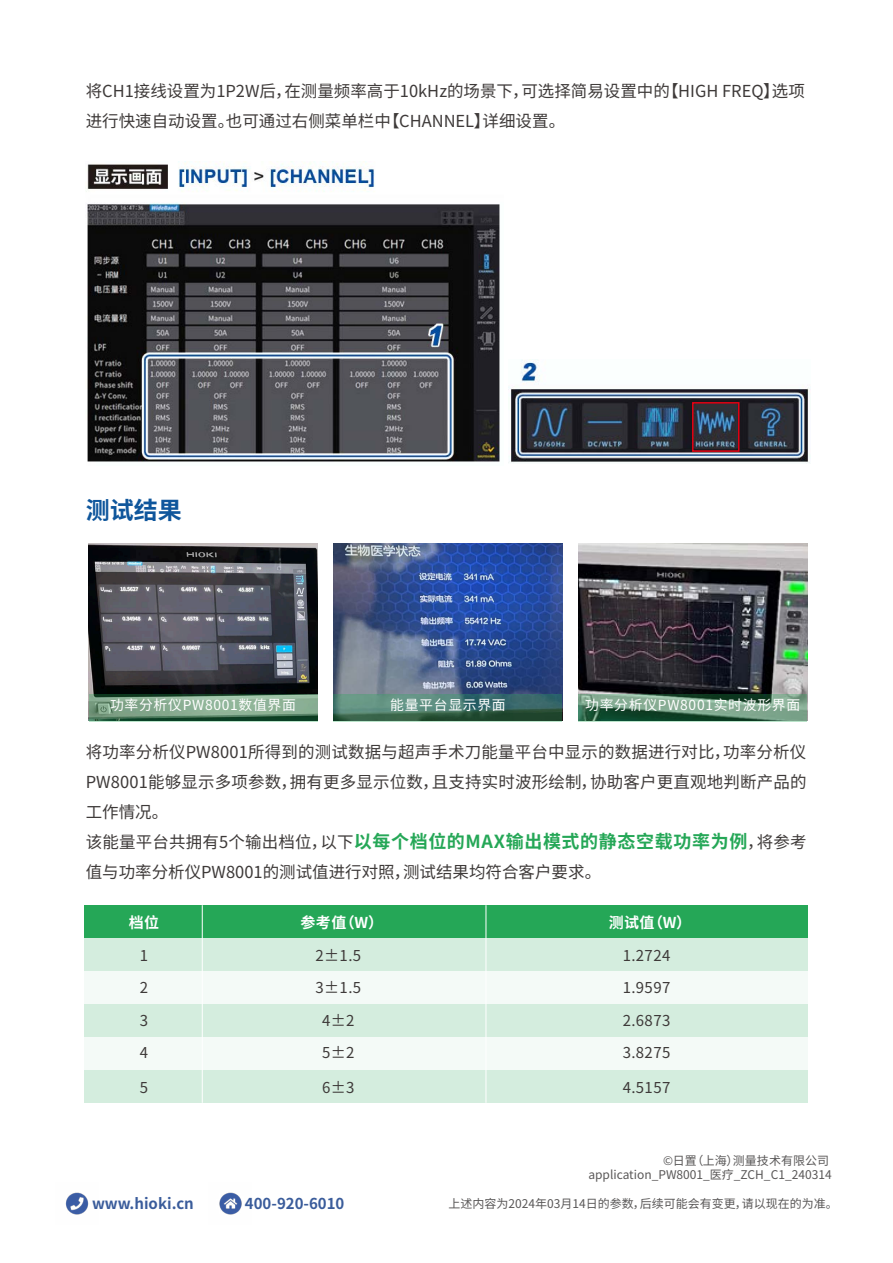
<style>
.page{position:relative;width:893px;height:1263px;background:#fff}
.page>*{position:absolute;margin:0;border:0;box-sizing:border-box;transform-origin:0 0}
.t1{font:700 24px "Source Han Sans CN";color:#0f569c}
.t2{font:700 18px "Source Han Sans CN";letter-spacing:.035em;color:#25a757}
.t3{font:16.5px/30px "Source Han Sans CN";color:#3e3a39}
.t4{font:15px "Source Han Sans CN";letter-spacing:.025em;color:#3e3a39}
.t5{font:700 15px "Source Han Sans CN";color:#3a5c9b}
.t6{font:700 15px "Source Han Sans CN";letter-spacing:.025em;color:#fff}
.t7{font:13.8px "Source Han Sans CN";letter-spacing:.05em;color:#fff}
.t8{font:12px/14.4px "Source Han Sans CN";color:#595757;text-align:right}
.s1{font-weight:400;font-size:16.5px;color:#3e3a39}
</style>
<div class="page">
<img style="left:89px;top:544px;width:228px;height:150px">
<img style="left:334px;top:544px;width:228px;height:150px">
<img style="left:578px;top:544px;width:229px;height:150px">
<svg style="left:89px;top:694px;width:228px;height:27px;background:#6d9479"></svg>
<svg style="left:334px;top:694px;width:228px;height:27px;background:#427062"></svg>
<svg style="left:578px;top:694px;width:229px;height:27px;background:#5b866d"></svg>
<img style="left:86px;top:161px;width:414px;height:301px">
<div style="left:84px;top:905px;width:724px;height:33px;background:#25a757"></div>
<div style="left:84px;top:938px;width:724px;height:33px;background:#d4edde"></div>
<div style="left:84px;top:971px;width:724px;height:33px;background:#f4faf7"></div>
<div style="left:84px;top:1004px;width:724px;height:33px;background:#d4edde"></div>
<div style="left:84px;top:1070px;width:724px;height:33px;background:#d4edde"></div>
<div style="left:84px;top:1037px;width:724px;height:33px;background:#f4faf7"></div>
<hr style="left:202px;top:905px;width:1px;height:198px;background:#fff">
<hr style="left:486px;top:905px;width:1px;height:198px;background:#fff">
<img style="left:65px;top:1192px;width:24px;height:23px">
<img style="left:219px;top:1192px;width:23px;height:23px">
<img style="left:508px;top:360px;width:302px;height:104px">
<div style="left:692px;top:402px;width:47px;height:50px;border:2px solid #e60012"></div>
<p class="t3" style="left:86px;top:76px;width:721px">将CH1接线设置为1P2W后，在测量频率高于10kHz的场景下，可选择简易设置中的【HIGH FREQ】选项进行快速自动设置。也可通过右侧菜单栏中【CHANNEL】详细设置。</p>
<h1 class="t1" style="left:86px;top:497px;width:97px">测试结果</h1>
<p class="t7" style="left:110px;top:697px;width:188px">功率分析仪PW8001数值界面</p>
<p class="t7" style="left:390px;top:697px;width:117px">能量平台显示界面</p>
<p class="t7" style="left:585px;top:697px;width:217px">功率分析仪PW8001实时波形界面</p>
<p class="t3" style="left:86px;top:737px;width:722px;text-align:justify">将功率分析仪PW8001所得到的测试数据与超声手术刀能量平台中显示的数据进行对比，功率分析仪PW8001能够显示多项参数，拥有更多显示位数，且支持实时波形绘制，协助客户更直观地判断产品的工作情况。</p>
<p class="t2" style="left:86px;top:831px;width:722px"><span class="s1">该能量平台共拥有5个输出档位，以下</span>以每个档位的MAX输出模式的静态空载功率为例<span class="s1">，将参考</span></p>
<p class="t3" style="left:86px;top:857px;width:517px">值与功率分析仪PW8001的测试值进行对照，测试结果均符合客户要求。</p>
<p class="t6" style="left:129px;top:914px;width:32px">档位</p>
<p class="t6" style="left:301px;top:914px;width:84px">参考值（W）</p>
<p class="t6" style="left:609px;top:914px;width:84px">测试值（W）</p>
<p class="t4" style="left:140px;top:947px;width:10px">1</p>
<p class="t4" style="left:316px;top:947px;width:47px">2±1.5</p>
<p class="t4" style="left:623px;top:947px;width:49px">1.2724</p>
<p class="t4" style="left:140px;top:979px;width:10px">2</p>
<p class="t4" style="left:316px;top:979px;width:47px">3±1.5</p>
<p class="t4" style="left:623px;top:979px;width:49px">1.9597</p>
<p class="t4" style="left:140px;top:1012px;width:10px">3</p>
<p class="t4" style="left:322px;top:1012px;width:34px">4±2</p>
<p class="t4" style="left:623px;top:1012px;width:49px">2.6873</p>
<p class="t4" style="left:140px;top:1044px;width:10px">4</p>
<p class="t4" style="left:322px;top:1044px;width:34px">5±2</p>
<p class="t4" style="left:623px;top:1044px;width:49px">3.8275</p>
<p class="t4" style="left:140px;top:1079px;width:10px">5</p>
<p class="t4" style="left:322px;top:1079px;width:34px">6±3</p>
<p class="t4" style="left:623px;top:1079px;width:49px">4.5157</p>
<p class="t8" style="left:588px;top:1153px;width:245px">©日置（上海）测量技术有限公司application_PW8001_医疗_ZCH_C1_240314</p>
<p class="t5" style="left:92px;top:1195px;width:103px">www.hioki.cn</p>
<p class="t5" style="left:245px;top:1195px;width:101px">400-920-6010</p>
<p class="t8" style="left:448px;top:1196px;width:391px">上述内容为2024年03月14日的参数，后续可能会有变更，请以现在的为准。</p>
</div>
